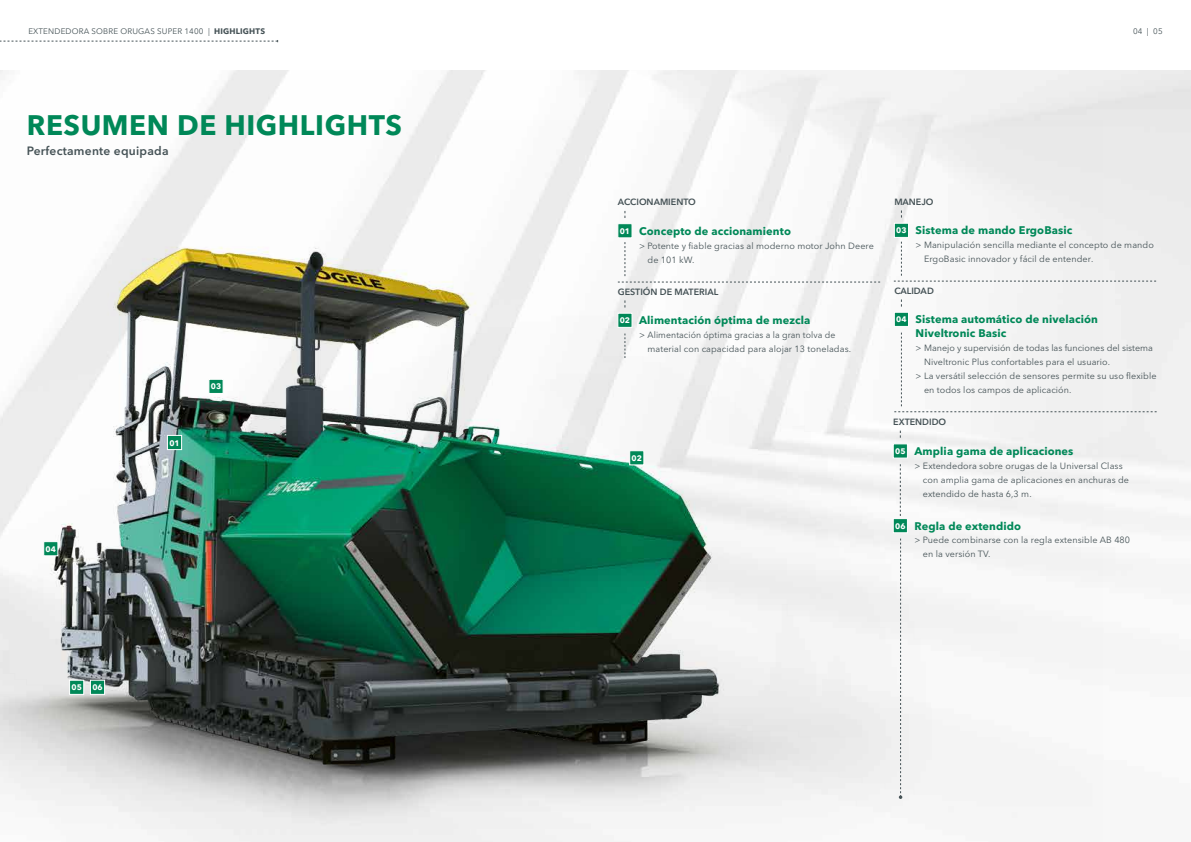
<style>
.page{position:relative;width:1191px;height:842px;background:#fff}
.page>*{position:absolute;margin:0;border:0;box-sizing:border-box;transform-origin:0 0}
.t1{font:700 28px "Avenir Next LT Pro";letter-spacing:.02em;color:#008858}
.t2{font:600 12px "Avenir Next LT Pro";letter-spacing:.02em;color:#455256}
.t3{font:700 11px/14px "Avenir Next LT Pro";letter-spacing:.01em;color:#008858}
.t4{font:9px/14px "Avenir Next LT Pro";letter-spacing:.01em;color:#455256}
.t5{font:600 9px "Avenir Next LT Pro";color:#455256}
.t6{font:8px "Avenir Next LT Pro";letter-spacing:.02em;color:#455256}
.t7{font:700 8px "Avenir Next LT Pro";color:#fff}
.s1{font-weight:700}
.s2{font-size:8px;color:#fff}
</style>
<div class="page">
<img style="left:0;top:120px;width:1102px;height:722px">
<div style="left:617px;top:223px;width:15px;height:15px;background:#008858;border:1px solid #fff"></div>
<div style="left:167px;top:435px;width:15px;height:15px;background:#008858;border:1px solid #fff"></div>
<div style="left:629px;top:450px;width:15px;height:15px;background:#008858;border:1px solid #fff"></div>
<div style="left:43px;top:541px;width:15px;height:15px;background:#008858;border:1px solid #fff"></div>
<div style="left:69px;top:680px;width:15px;height:15px;background:#008858;border:1px solid #fff"></div>
<div style="left:90px;top:680px;width:15px;height:15px;background:#008858;border:1px solid #fff"></div>
<div style="left:208px;top:379px;width:16px;height:15px;background:#008858;border:1px solid #fff"></div>
<svg style="left:624px;top:242px;width:1px;height:34px"></svg>
<svg style="left:618px;top:282px;width:262px;height:1px"></svg>
<div style="left:617px;top:313px;width:15px;height:15px;background:#008858;border:1px solid #fff"></div>
<svg style="left:624px;top:334px;width:1px;height:24px"></svg>
<div style="left:894px;top:223px;width:15px;height:15px;background:#008858;border:1px solid #fff"></div>
<div style="left:893px;top:242px;width:263px;height:40px;background:#f2f2f2"></div>
<div style="left:894px;top:312px;width:15px;height:15px;background:#008858;border:1px solid #fff"></div>
<div style="left:892px;top:443px;width:16px;height:16px;background:#008858;border:1px solid #fff"></div>
<svg style="left:900px;top:464px;width:1px;height:52px"></svg>
<div style="left:892px;top:518px;width:16px;height:15px;background:#008858;border:1px solid #fff"></div>
<svg style="left:898px;top:539px;width:4px;height:260px"></svg>
<div style="left:894px;top:333px;width:262px;height:79px;background:#f2f2f2"></div>
<svg style="left:0;top:40px;width:278px;height:2px"></svg>
<p class="t6" style="left:28px;top:27px;width:238px">EXTENDEDORA SOBRE ORUGAS SUPER 1400 | <span class="s1">HIGHLIGHTS</span></p>
<h1 class="t1" style="left:27px;top:108px;width:377px">RESUMEN DE HIGHLIGHTS</h1>
<h2 class="t2" style="left:27px;top:143px;width:143px">Perfectamente equipada</h2>
<p class="t7" style="left:46px;top:544px;width:12px">04</p>
<p class="t7" style="left:71px;top:683px;width:12px">05</p>
<p class="t7" style="left:92px;top:683px;width:12px">06</p>
<p class="t7" style="left:169px;top:438px;width:12px">01</p>
<p class="t7" style="left:211px;top:382px;width:12px">03</p>
<p class="t6" style="left:1133px;top:27px;width:31px">04 | 05</p>
<p class="t5" style="left:618px;top:197px;width:79px">ACCIONAMIENTO</p>
<p class="t3" style="left:620px;top:224px;width:173px"><span class="s2">01</span> Concepto de accionamiento</p>
<p class="t4" style="left:647px;top:238px;width:228px;text-indent:-8px">&gt; Potente y fiable gracias al moderno motor John Deere de 101 kW.</p>
<p class="t5" style="left:618px;top:286px;width:102px">GESTIÓN DE MATERIAL</p>
<p class="t7" style="left:620px;top:316px;width:12px">02</p>
<p class="t3" style="left:639px;top:313px;width:173px">Alimentación óptima de mezcla</p>
<p class="t4" style="left:647px;top:328px;width:205px;text-indent:-8px">&gt; Alimentación óptima gracias a la gran tolva de material con capacidad para alojar 13 toneladas.</p>
<p class="t7" style="left:631px;top:453px;width:12px">02</p>
<p class="t5" style="left:894px;top:196px;width:41px">MANEJO</p>
<p class="t3" style="left:915px;top:223px;width:158px">Sistema de mando ErgoBasic</p>
<p class="t4" style="left:924px;top:238px;width:231px;text-indent:-8px">&gt; Manipulación sencilla mediante el concepto de mando<br>ErgoBasic innovador y fácil de entender.</p>
<p class="t7" style="left:896px;top:226px;width:12px">03</p>
<p class="t5" style="left:894px;top:285px;width:41px">CALIDAD</p>
<p class="t3" style="left:915px;top:312px;width:184px">Sistema automático de nivelación<br>Niveltronic Basic</p>
<p class="t4" style="left:915px;top:341px;width:239px">&gt; Manejo y supervisión de todas las funciones del sistema</p>
<p class="t4" style="left:924px;top:355px;width:188px">Niveltronic Plus confortables para el usuario.</p>
<p class="t4" style="left:915px;top:369px;width:242px">&gt; La versátil selección de sensores permite su uso flexible</p>
<p class="t4" style="left:924px;top:383px;width:149px">en todos los campos de aplicación.</p>
<p class="t7" style="left:896px;top:315px;width:12px">04</p>
<p class="t5" style="left:893px;top:416px;width:54px">EXTENDIDO</p>
<p class="t3" style="left:914px;top:444px;width:160px">Amplia gama de aplicaciones</p>
<p class="t4" style="left:923px;top:459px;width:208px;text-indent:-8px">&gt; Extendedora sobre orugas de la Universal Class con amplia gama de aplicaciones en anchuras de extendido de hasta 6,3 m.</p>
<p class="t7" style="left:895px;top:446px;width:12px">05</p>
<p class="t3" style="left:895px;top:519px;width:127px"><span class="s2">06</span> Regla de extendido</p>
<p class="t4" style="left:923px;top:533px;width:209px;text-indent:-8px">&gt; Puede combinarse con la regla extensible AB 480 en la versión TV.</p>
</div>
